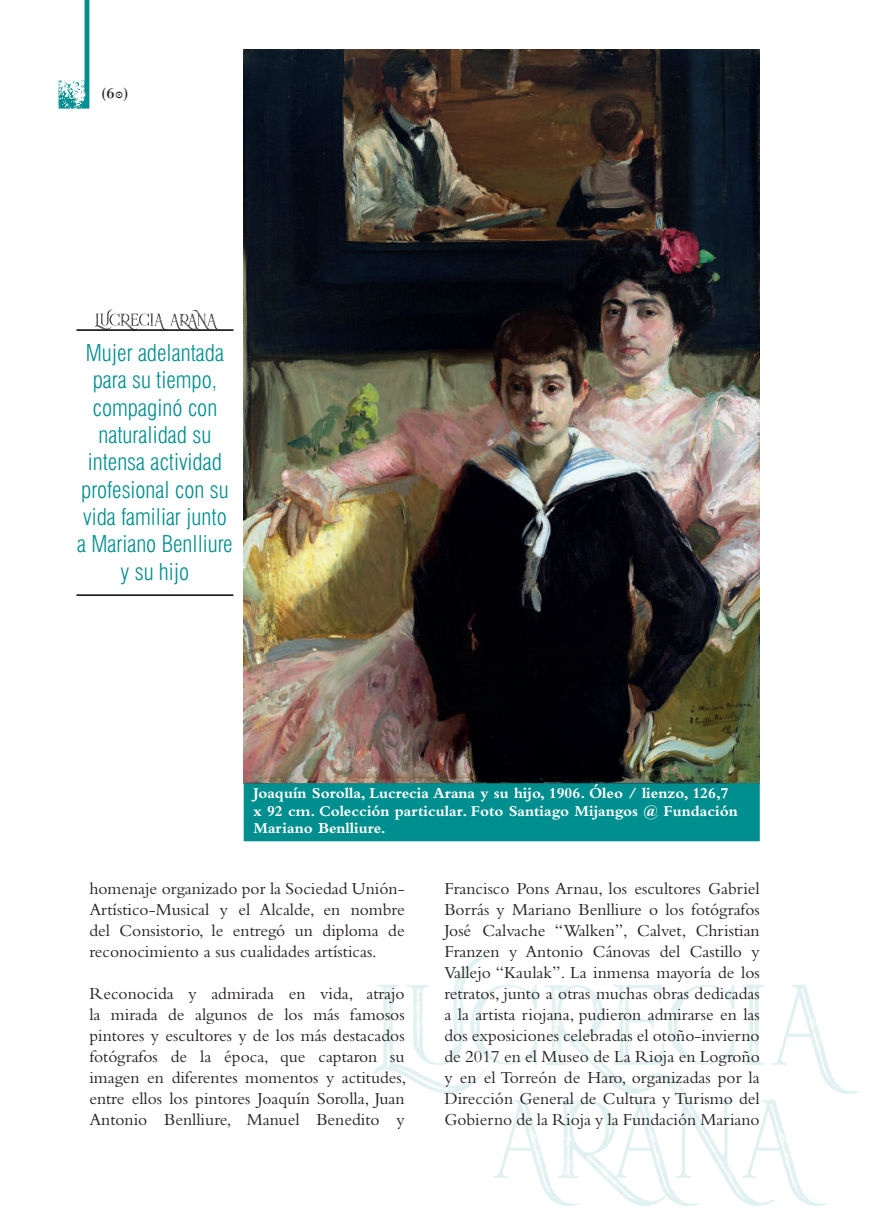
<style>
.page{position:relative;width:874px;height:1221px;background:#fff}
.page>*{position:absolute;margin:0;border:0;box-sizing:border-box;transform-origin:0 0}
.t1{font:300 condensed 22.75px/27.3px "Swiss 721 BT";color:#008e8f;text-align:center}
.t2{font:17.5px/21px "Bembo Std";color:#231f20;text-align:justify}
.t3{font:700 15.75px/17.5px "Bembo Std";color:#fff}
.t4{font:15.75px "Katrina";color:#231f20}
</style>
<div class="page">
<svg style="left:373px;top:956px;width:485px;height:137px"></svg>
<svg style="left:493px;top:1073px;width:334px;height:132px"></svg>
<img style="left:243px;top:50px;width:516px;height:733px">
<svg style="left:84px;top:0;width:5px;height:109px"></svg>
<img style="left:59px;top:80px;width:28px;height:29px">
<div style="left:243px;top:783px;width:516px;height:58px;background:#008e8f"></div>
<hr style="left:76px;top:329px;width:157px;height:2px;background:#231f20">
<hr style="left:76px;top:594px;width:157px;height:2px;background:#231f20">
<svg style="left:95px;top:309px;width:125px;height:21px"></svg>
<p class="t4" style="left:102px;top:85px;width:28px">(60)</p>
<h1 class="t1" style="left:77px;top:339px;width:157px">Mujer adelantada para su tiempo, compaginó con naturalidad su intensa actividad profesional con su vida familiar junto a Mariano Benlliure y su hijo</h1>
<p class="t3" style="left:253px;top:784px;width:485px">Joaquín Sorolla, Lucrecia Arana y su hijo, 1906. Óleo / lienzo, 126,7 x 92 cm. Colección particular. Foto Santiago Mijangos @ Fundación<br>Mariano Benlliure.</p>
<p class="t2" style="left:89px;top:877px;width:317px">homenaje organizado por la Sociedad Unión-Artístico-Musical y el Alcalde, en nombre del Consistorio, le entregó un diploma de reconocimiento a sus cualidades artísticas.</p>
<p class="t2" style="left:89px;top:982px;width:318px">Reconocida y admirada en vida, atrajo la mirada de algunos de los más famosos pintores y escultores y de los más destacados fotógrafos de la época, que captaron su imagen en diferentes momentos y actitudes, entre ellos los pintores Joaquín Sorolla, Juan Antonio Benlliure, Manuel Benedito y</p>
<p class="t2" style="left:444px;top:877px;width:317px">Francisco Pons Arnau, los escultores Gabriel Borrás y Mariano Benlliure o los fotógrafos José Calvache “Walken”, Calvet, Christian Franzen y Antonio Cánovas del Castillo y Vallejo “Kaulak”. La inmensa mayoría de los retratos, junto a otras muchas obras dedicadas a la artista riojana, pudieron admirarse en las dos exposiciones celebradas el otoño-invierno de 2017 en el Museo de La Rioja en Logroño y en el Torreón de Haro, organizadas por la Dirección General de Cultura y Turismo del Gobierno de la Rioja y la Fundación Mariano</p>
</div>
